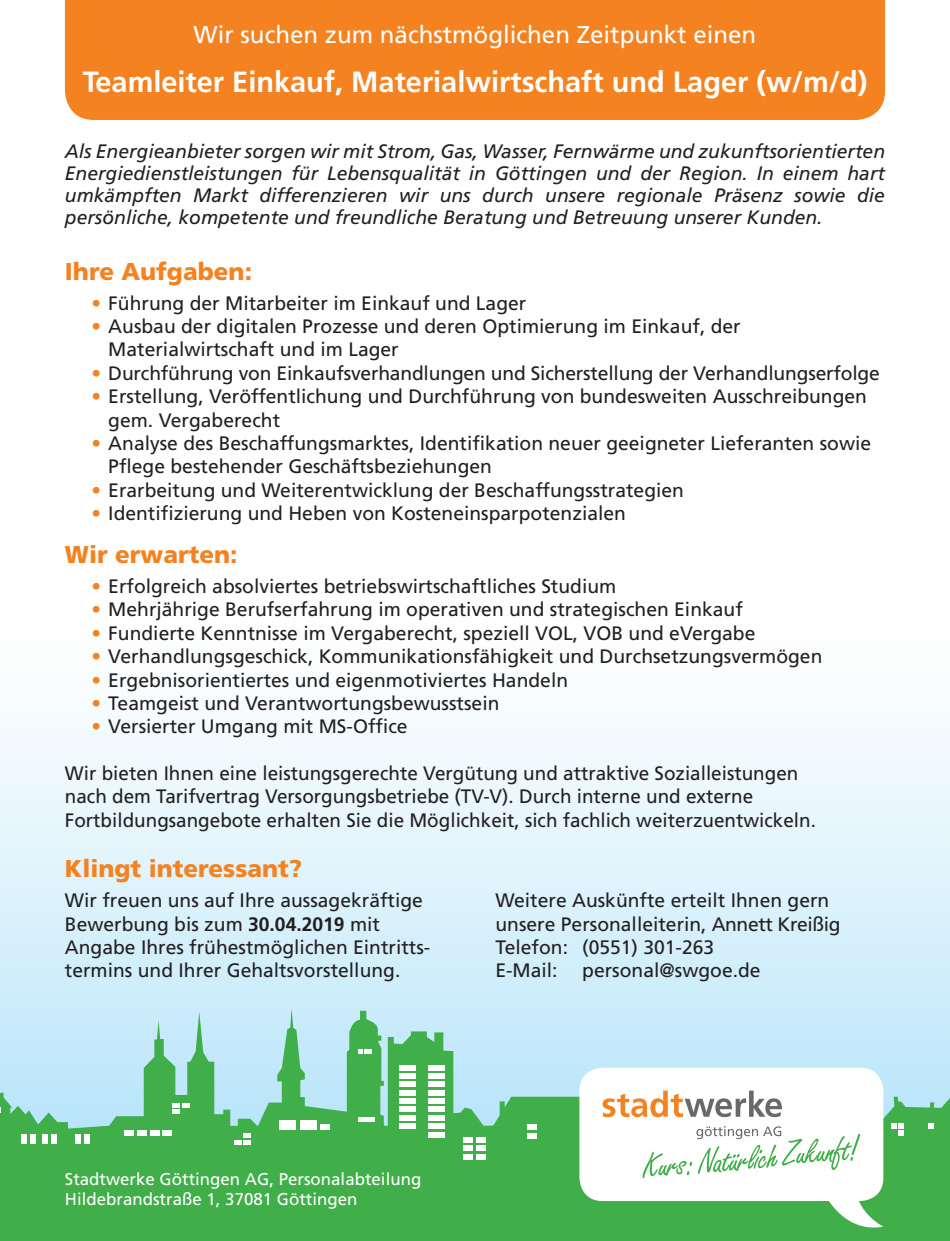
<style>
.page{position:relative;width:950px;height:1241px;background:#fff}
.page>*{position:absolute;margin:0;border:0;box-sizing:border-box;transform-origin:0 0}
.t1{font:700 29.25px "Frutiger LT";color:#fff}
.t2{font:900 24.25px "Frutiger LT";color:#f58220}
.t3{font:24.25px "Frutiger LT";color:#fff}
.t4{font:19.5px/23.2px "Frutiger LT";color:#231f20}
.t5{font:italic 19.5px/22px "Frutiger LT";color:#231f20;text-align:justify}
.t6{font:17px/20.5px "Frutiger LT";color:#fff}
.s1{color:#f58220}
.s2{font-weight:700}
</style>
<div class="page">
<svg style="left:0;top:722px;width:950px;height:285px"></svg>
<svg style="left:0;top:1007px;width:950px;height:233px;background:#7ac796"></svg>
<div style="left:527px;top:1124px;width:10px;height:5px;background:#fff"></div>
<div style="left:527px;top:1133px;width:10px;height:5px;background:#fff"></div>
<div style="left:399px;top:1064px;width:16px;height:6px;background:#fff"></div>
<div style="left:399px;top:1073px;width:16px;height:5px;background:#fff"></div>
<div style="left:399px;top:1081px;width:16px;height:5px;background:#fff"></div>
<div style="left:399px;top:1089px;width:16px;height:6px;background:#fff"></div>
<div style="left:399px;top:1098px;width:16px;height:5px;background:#fff"></div>
<div style="left:399px;top:1106px;width:16px;height:5px;background:#fff"></div>
<div style="left:399px;top:1114px;width:16px;height:6px;background:#fff"></div>
<div style="left:399px;top:1123px;width:16px;height:5px;background:#fff"></div>
<div style="left:428px;top:1064px;width:16px;height:6px;background:#fff"></div>
<div style="left:428px;top:1073px;width:16px;height:5px;background:#fff"></div>
<div style="left:428px;top:1081px;width:16px;height:5px;background:#fff"></div>
<div style="left:428px;top:1089px;width:16px;height:6px;background:#fff"></div>
<div style="left:428px;top:1098px;width:16px;height:5px;background:#fff"></div>
<div style="left:428px;top:1106px;width:16px;height:5px;background:#fff"></div>
<div style="left:428px;top:1114px;width:16px;height:6px;background:#fff"></div>
<div style="left:428px;top:1123px;width:16px;height:5px;background:#fff"></div>
<div style="left:428px;top:1131px;width:16px;height:6px;background:#fff"></div>
<div style="left:463px;top:1137px;width:10px;height:5px;background:#fff"></div>
<div style="left:476px;top:1137px;width:10px;height:5px;background:#fff"></div>
<div style="left:463px;top:1145px;width:10px;height:5px;background:#fff"></div>
<div style="left:476px;top:1145px;width:10px;height:5px;background:#fff"></div>
<div style="left:463px;top:1153px;width:10px;height:6px;background:#fff"></div>
<div style="left:476px;top:1153px;width:10px;height:6px;background:#fff"></div>
<hr style="left:358px;top:1117px;width:16px;height:4px;background:#fff">
<svg style="left:358px;top:1048px;width:13px;height:4px"></svg>
<div style="left:320px;top:1124px;width:10px;height:5px;background:#fff"></div>
<div style="left:279px;top:1120px;width:16px;height:9px;background:#fff"></div>
<div style="left:300px;top:1120px;width:16px;height:9px;background:#fff"></div>
<svg style="left:234px;top:1133px;width:16px;height:11px"></svg>
<svg style="left:173px;top:1102px;width:16px;height:11px"></svg>
<div style="left:124px;top:1129px;width:10px;height:6px;background:#fff"></div>
<div style="left:137px;top:1129px;width:10px;height:6px;background:#fff"></div>
<div style="left:150px;top:1129px;width:10px;height:6px;background:#fff"></div>
<div style="left:162px;top:1129px;width:10px;height:6px;background:#fff"></div>
<div style="left:85px;top:1134px;width:5px;height:10px;background:#fff"></div>
<div style="left:76px;top:1134px;width:5px;height:9px;background:#fff"></div>
<div style="left:51px;top:1134px;width:6px;height:10px;background:#fff"></div>
<div style="left:42px;top:1134px;width:6px;height:9px;background:#fff"></div>
<div style="left:31px;top:1134px;width:5px;height:10px;background:#fff"></div>
<div style="left:22px;top:1134px;width:5px;height:9px;background:#fff"></div>
<svg style="left:928px;top:1122px;width:6px;height:6px"></svg>
<svg style="left:891px;top:1122px;width:13px;height:13px"></svg>
<svg style="left:579px;top:1067px;width:304px;height:160px"></svg>
<svg style="left:602px;top:1090px;width:258px;height:87px"></svg>
<div style="left:65px;top:0;width:820px;height:120px;background:#f58220"></div>
<p class="t3" style="left:194px;top:20px;width:564px">Wir suchen zum nächstmöglichen Zeitpunkt einen</p>
<h1 class="t1" style="left:83px;top:64px;width:786px">Teamleiter Einkauf, Materialwirtschaft und Lager (w/m/d)</h1>
<p class="t5" style="left:65px;top:141px;width:821px">Als Energieanbieter sorgen wir mit Strom, Gas, Wasser, Fernwärme und zukunftsorientierten Energiedienstleistungen für Lebensqualität in Göttingen und der Region. In einem hart umkämpften Markt differenzieren wir uns durch unsere regionale Präsenz sowie die persönliche, kompetente und freundliche Beratung und Betreuung unserer Kunden.</p>
<p class="t2" style="left:65px;top:256px;width:189px">Ihre Aufgaben:</p>
<p class="t4" style="left:91px;top:291px;width:436px"><span class="s1">•</span> Führung der Mitarbeiter im Einkauf und Lager</p>
<p class="t4" style="left:108px;top:315px;width:634px;text-indent:-17px"><span class="s1">•</span> Ausbau der digitalen Prozesse und deren Optimierung im Einkauf, der<br>Materialwirtschaft und im Lager</p>
<p class="t4" style="left:91px;top:361px;width:790px"><span class="s1">•</span> Durchführung von Einkaufsverhandlungen und Sicherstellung der Verhandlungserfolge</p>
<p class="t4" style="left:108px;top:385px;width:760px;text-indent:-17px"><span class="s1">•</span> Erstellung, Veröffentlichung und Durchführung von bundesweiten Ausschreibungen gem. Vergaberecht</p>
<p class="t4" style="left:108px;top:431px;width:764px;text-indent:-17px"><span class="s1">•</span> Analyse des Beschaffungsmarktes, Identifikation neuer geeigneter Lieferanten sowie<br>Pflege bestehender Geschäftsbeziehungen</p>
<p class="t4" style="left:91px;top:478px;width:594px"><span class="s1">•</span> Erarbeitung und Weiterentwicklung der Beschaffungsstrategien</p>
<p class="t4" style="left:91px;top:501px;width:536px"><span class="s1">•</span> Identifizierung und Heben von Kosteneinsparpotenzialen</p>
<p class="t2" style="left:65px;top:539px;width:174px">Wir erwarten:</p>
<p class="t4" style="left:91px;top:574px;width:526px"><span class="s1">•</span> Erfolgreich absolviertes betriebswirtschaftliches Studium</p>
<p class="t4" style="left:91px;top:598px;width:653px"><span class="s1">•</span> Mehrjährige Berufserfahrung im operativen und strategischen Einkauf</p>
<p class="t4" style="left:91px;top:621px;width:665px"><span class="s1">•</span> Fundierte Kenntnisse im Vergaberecht, speziell VOL, VOB und eVergabe</p>
<p class="t4" style="left:91px;top:644px;width:732px"><span class="s1">•</span> Verhandlungsgeschick, Kommunikationsfähigkeit und Durchsetzungsvermögen</p>
<p class="t4" style="left:91px;top:668px;width:478px"><span class="s1">•</span> Ergebnisorientiertes und eigenmotiviertes Handeln</p>
<p class="t4" style="left:91px;top:691px;width:409px"><span class="s1">•</span> Teamgeist und Verantwortungsbewusstsein</p>
<p class="t4" style="left:91px;top:714px;width:318px"><span class="s1">•</span> Versierter Umgang mit MS-Office</p>
<p class="t4" style="left:65px;top:761px;width:752px">Wir bieten Ihnen eine leistungsgerechte Vergütung und attraktive Sozialleistungen nach dem Tarifvertrag Versorgungsbetriebe (TV-V). Durch interne und externe<br>Fortbildungsangebote erhalten Sie die Möglichkeit, sich fachlich weiterzuentwickeln.</p>
<p class="t2" style="left:65px;top:853px;width:239px">Klingt interessant?</p>
<p class="t4" style="left:65px;top:888px;width:367px">Wir freuen uns auf Ihre aussagekräftige Bewerbung bis zum <span class="s2">30.04.2019</span> mit Angabe Ihres frühestmöglichen Eintritts&shy;termins und Ihrer Gehaltsvorstellung.</p>
<p class="t4" style="left:495px;top:888px;width:346px">Weitere Auskünfte erteilt Ihnen gern unsere Personalleiterin, Annett Kreißig<br>Telefon: (0551) 301-263<br>E-Mail:</p>
<p class="t4" style="left:582px;top:958px;width:180px">personal@swgoe.de</p>
<p class="t6" style="left:65px;top:1168px;width:358px">Stadtwerke Göttingen AG, Personalabteilung<br>Hildebrandstraße 1, 37081 Göttingen</p>
</div>
